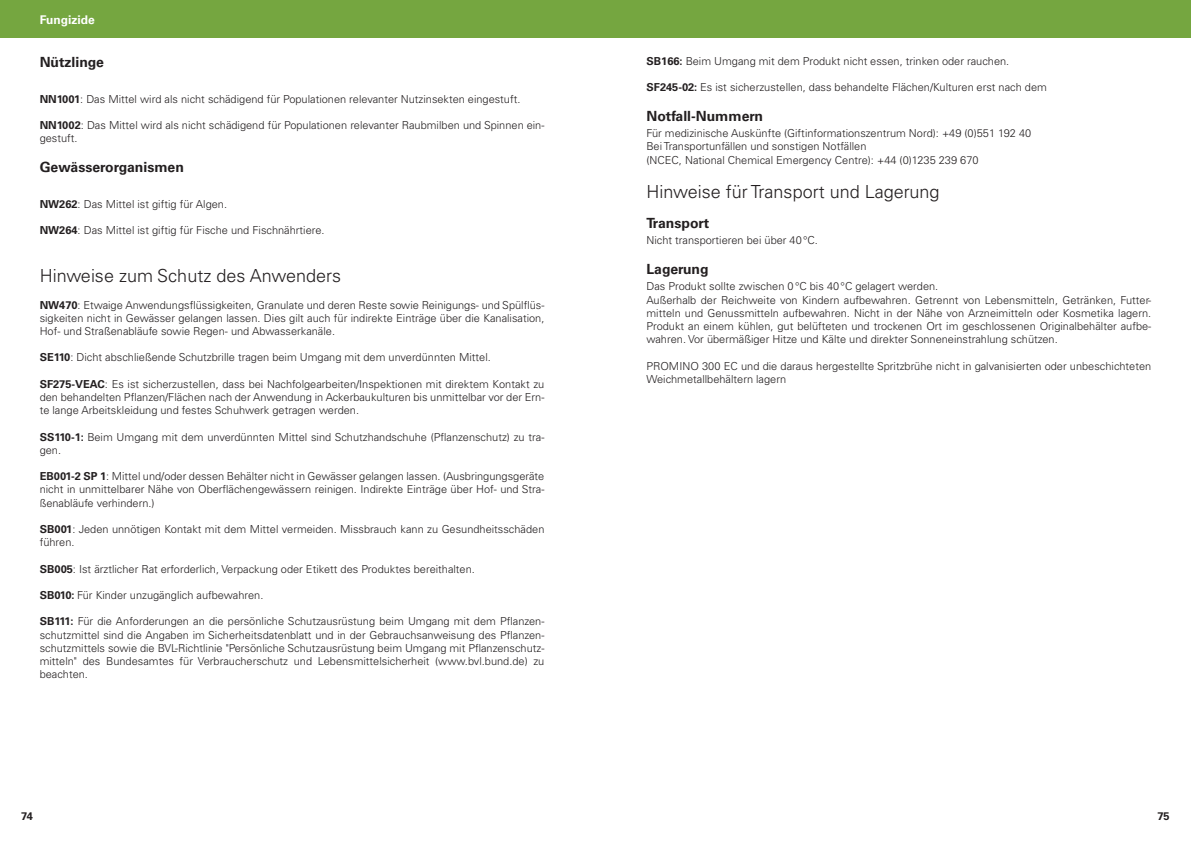
<style>
.page{position:relative;width:1191px;height:842px;background:#fff}
.page>*{position:absolute;margin:0;border:0;box-sizing:border-box;transform-origin:0 0}
.t1{font:300 18px "Univers LT Pro 45";color:#231f20}
.t2{font:700 14px "Univers LT Pro 65";color:#231f20}
.t3{font:700 12px "Univers LT Pro 65";color:#fff}
.t4{font:300 11px/13.2px "Univers LT Pro 45";color:#231f20}
.t5{font:700 11px "Univers LT Pro 65";color:#231f20}
.s1{font-family:"Univers LT Pro 65";font-weight:700}
</style>
<div class="page">
<div style="left:0;top:0;width:1191px;height:38px;background:#75a640"></div>
<p class="t3" style="left:40px;top:11px;width:57px">Fungizide</p>
<p class="t2" style="left:40px;top:52px;width:66px">Nützlinge</p>
<p class="t4" style="left:40px;top:92px;width:482px"><span class="s1">NN1001</span>: Das Mittel wird als nicht schädigend für Populationen relevanter Nutzinsekten eingestuft.</p>
<p class="t4" style="left:40px;top:118px;width:506px"><span class="s1">NN1002</span>: Das Mittel wird als nicht schädigend für Populationen relevanter Raubmilben und Spinnen ein&shy;gestuft.</p>
<p class="t2" style="left:40px;top:157px;width:146px">Gewässerorganismen</p>
<p class="t4" style="left:40px;top:197px;width:189px"><span class="s1">NW262</span>: Das Mittel ist giftig für Algen.</p>
<p class="t4" style="left:40px;top:223px;width:286px"><span class="s1">NW264</span>: Das Mittel ist giftig für Fische und Fischnährtiere.</p>
<h1 class="t1" style="left:40px;top:264px;width:303px">Hinweise zum Schutz des Anwenders</h1>
<p class="t4" style="left:40px;top:298px;width:506px;text-align:justify"><span class="s1">NW470</span>: Etwaige Anwendungsflüssigkeiten, Granulate und deren Reste sowie Reinigungs- und Spülflüs&shy;sigkeiten nicht in Gewässer gelangen lassen. Dies gilt auch für indirekte Einträge über die Kanalisation, Hof- und Straßenabläufe sowie Regen- und Abwasserkanäle.</p>
<p class="t4" style="left:40px;top:351px;width:453px"><span class="s1">SE110</span>: Dicht abschließende Schutzbrille tragen beim Umgang mit dem unverdünnten Mittel.</p>
<p class="t4" style="left:40px;top:377px;width:506px;text-align:justify"><span class="s1">SF275-VEAC</span>: Es ist sicherzustellen, dass bei Nachfolgearbeiten/Inspektionen mit direktem Kontakt zu den behandelten Pflanzen/Flächen nach der Anwendung in Ackerbaukulturen bis unmittelbar vor der Ern&shy;te lange Arbeitskleidung und festes Schuhwerk getragen werden.</p>
<p class="t4" style="left:40px;top:430px;width:506px"><span class="s1">SS110-1:</span> Beim Umgang mit dem unverdünnten Mittel sind Schutzhandschuhe (Pflanzenschutz) zu tra&shy;gen.</p>
<p class="t4" style="left:40px;top:469px;width:506px;text-align:justify"><span class="s1">EB001-2 SP 1</span>: Mittel und/oder dessen Behälter nicht in Gewässer gelangen lassen. (Ausbringungsgeräte nicht in unmittelbarer Nähe von Oberflächengewässern reinigen. Indirekte Einträge über Hof- und Stra&shy;ßenabläufe verhindern.)</p>
<p class="t4" style="left:40px;top:522px;width:506px"><span class="s1">SB001</span>: Jeden unnötigen Kontakt mit dem Mittel vermeiden. Missbrauch kann zu Gesundheitsschäden führen.</p>
<p class="t4" style="left:40px;top:562px;width:437px"><span class="s1">SB005</span>: Ist ärztlicher Rat erforderlich, Verpackung oder Etikett des Produktes bereithalten.</p>
<p class="t4" style="left:40px;top:588px;width:225px"><span class="s1">SB010:</span> Für Kinder unzugänglich aufbewahren.</p>
<p class="t4" style="left:40px;top:615px;width:506px;text-align:justify"><span class="s1">SB111:</span> Für die Anforderungen an die persönliche Schutzausrüstung beim Umgang mit dem Pflanzen&shy;schutzmittel sind die Angaben im Sicherheitsdatenblatt und in der Gebrauchsanweisung des Pflanzen&shy;schutzmittels sowie die BVL-Richtlinie "Persönliche Schutzausrüstung beim Umgang mit Pflanzenschutz&shy;mitteln" des Bundesamtes für Verbraucherschutz und Lebensmittelsicherheit (www.bvl.bund.de) zu beachten.</p>
<p class="t4" style="left:646px;top:54px;width:364px"><span class="s1">SB166:</span> Beim Umgang mit dem Produkt nicht essen, trinken oder rauchen.</p>
<p class="t4" style="left:646px;top:80px;width:402px"><span class="s1">SF245-02:</span> Es ist sicherzustellen, dass behandelte Flächen/Kulturen erst nach dem</p>
<p class="t2" style="left:646px;top:106px;width:118px">Notfall-Nummern</p>
<p class="t4" style="left:646px;top:126px;width:386px">Für medizinische Auskünfte (Giftinformationszentrum Nord): +49 (0)551 192 40<br>Bei Transportunfällen und sonstigen Notfällen<br>(NCEC, National Chemical Emergency Centre): +44 (0)1235 239 670</p>
<h1 class="t1" style="left:646px;top:180px;width:294px">Hinweise für Transport und Lagerung</h1>
<p class="t2" style="left:646px;top:213px;width:64px">Transport</p>
<p class="t4" style="left:646px;top:234px;width:173px">Nicht transportieren bei über 40°C.</p>
<p class="t2" style="left:646px;top:260px;width:64px">Lagerung</p>
<p class="t4" style="left:646px;top:280px;width:506px">Das Produkt sollte zwischen 0°C bis 40°C gelagert werden.<br>Außerhalb der Reichweite von Kindern aufbewahren. Getrennt von Lebensmitteln, Getränken, Futter&shy;mitteln und Genussmitteln aufbewahren. Nicht in der Nähe von Arzneimitteln oder Kosmetika lagern.<br>Produkt an einem kühlen, gut belüfteten und trockenen Ort im geschlossenen Originalbehälter aufbe&shy;wahren. Vor übermäßiger Hitze und Kälte und direkter Sonneneinstrahlung schützen.</p>
<p class="t4" style="left:646px;top:359px;width:506px">PROMINO 300 EC und die daraus hergestellte Spritzbrühe nicht in galvanisierten oder unbeschichteten<br>Weichmetallbehältern lagern</p>
<p class="t5" style="left:21px;top:808px;width:13px">74</p>
<p class="t5" style="left:1157px;top:808px;width:14px">75</p>
</div>
